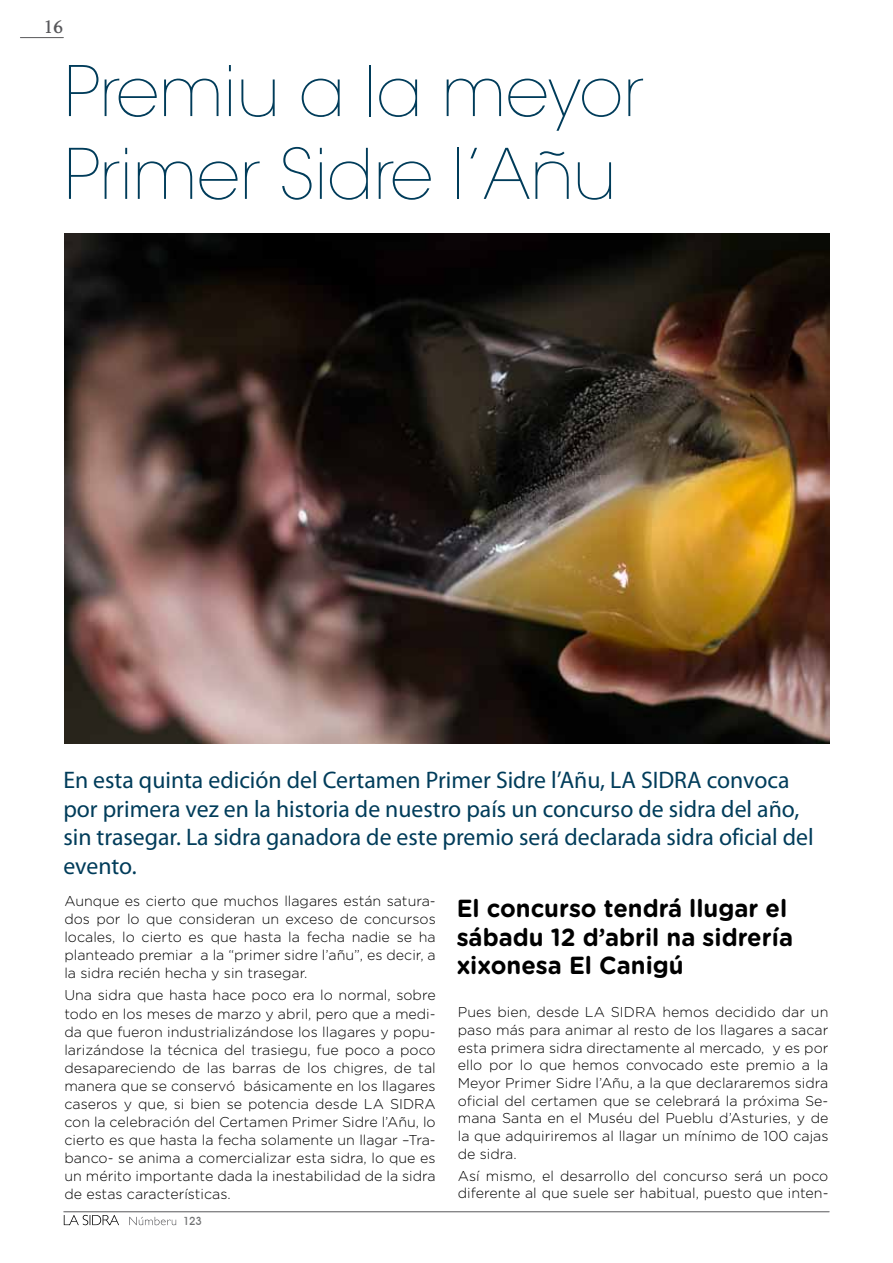
<style>
.page{position:relative;width:893px;height:1263px;background:#fff}
.page>*{position:absolute;margin:0;border:0;box-sizing:border-box;transform-origin:0 0}
.t1{font:200 69px/82.8px "ITC Avant Garde Std";color:#003c5a}
.t2{font:700 24.75px/28.8px "Gotham Rounded";color:#000;scale:.96 1}
.t3{font:24px/28.5px "Myriad Pro";color:#003c5a}
.t4{font:600 21px "Joanna MT Std";color:#57575a}
.t5{font:300 14.25px/18px "Gotham Rounded";color:#000;text-align:justify}
.t6{font:500 11.25px "Avant Garde IT Cby BT";color:#707172}
</style>
<div class="page">
<hr style="left:20px;top:37px;width:43px;height:1px;background:#57575a">
<hr style="left:64px;top:1211px;width:765px;height:1px;background:#57575a">
<svg style="left:64px;top:1215px;width:55px;height:10px"></svg>
<svg style="left:129px;top:1217px;width:47px;height:8px"></svg>
<img style="left:64px;top:233px;width:766px;height:510px">
<h3 class="t4" style="left:43px;top:15px;width:22px">16</h3>
<h1 class="t1" style="left:64px;top:51px;width:581px">Premiu a la meyor<br>Primer Sidre l’Añu</h1>
<h3 class="t3" style="left:63px;top:765px;width:752px">En esta quinta edición del Certamen Primer Sidre l’Añu, LA SIDRA convoca por primera vez en la historia de nuestro país un concurso de sidra del año, sin trasegar. La sidra ganadora de este premio será declarada sidra oficial del evento.</h3>
<p class="t5" style="left:64px;top:891px;width:373px">Aunque es cierto que muchos llagares están satura&shy;dos por lo que consideran un exceso de concursos locales, lo cierto es que hasta la fecha nadie se ha planteado premiar a la “primer sidre l’añu”, es decir, a la sidra recién hecha y sin trasegar.</p>
<p class="t5" style="left:64px;top:986px;width:373px">Una sidra que hasta hace poco era lo normal, sobre todo en los meses de marzo y abril, pero que a medi&shy;da que fueron industrializándose los llagares y popu&shy;larizándose la técnica del trasiegu, fue poco a poco desapareciendo de las barras de los chigres, de tal manera que se conservó básicamente en los llagares caseros y que, si bien se potencia desde LA SIDRA con la celebración del Certamen Primer Sidre l’Añu, lo cierto es que hasta la fecha solamente un llagar –Tra&shy;banco- se anima a comercializar esta sidra, lo que es un mérito importante dada la inestabilidad de la sidra de estas características.</p>
<p class="t6" style="left:183px;top:1214px;width:20px">123</p>
<h2 class="t2" style="left:457px;top:892px;width:352px">El concurso tendrá llugar el sábadu 12 d’abril na sidrería xixonesa El Canigú</h2>
<p class="t5" style="left:458px;top:1002px;width:372px">Pues bien, desde LA SIDRA hemos decidido dar un paso más para animar al resto de los llagares a sacar esta primera sidra directamente al mercado, y es por ello por lo que hemos convocado este premio a la Meyor Primer Sidre l’Añu, a la que declararemos sidra oficial del certamen que se celebrará la próxima Se&shy;mana Santa en el Muséu del Pueblu d’Asturies, y de la que adquiriremos al llagar un mínimo de 100 cajas de sidra.</p>
<p class="t5" style="left:458px;top:1166px;width:372px">Así mismo, el desarrollo del concurso será un poco diferente al que suele ser habitual, puesto que inten-</p>
</div>
